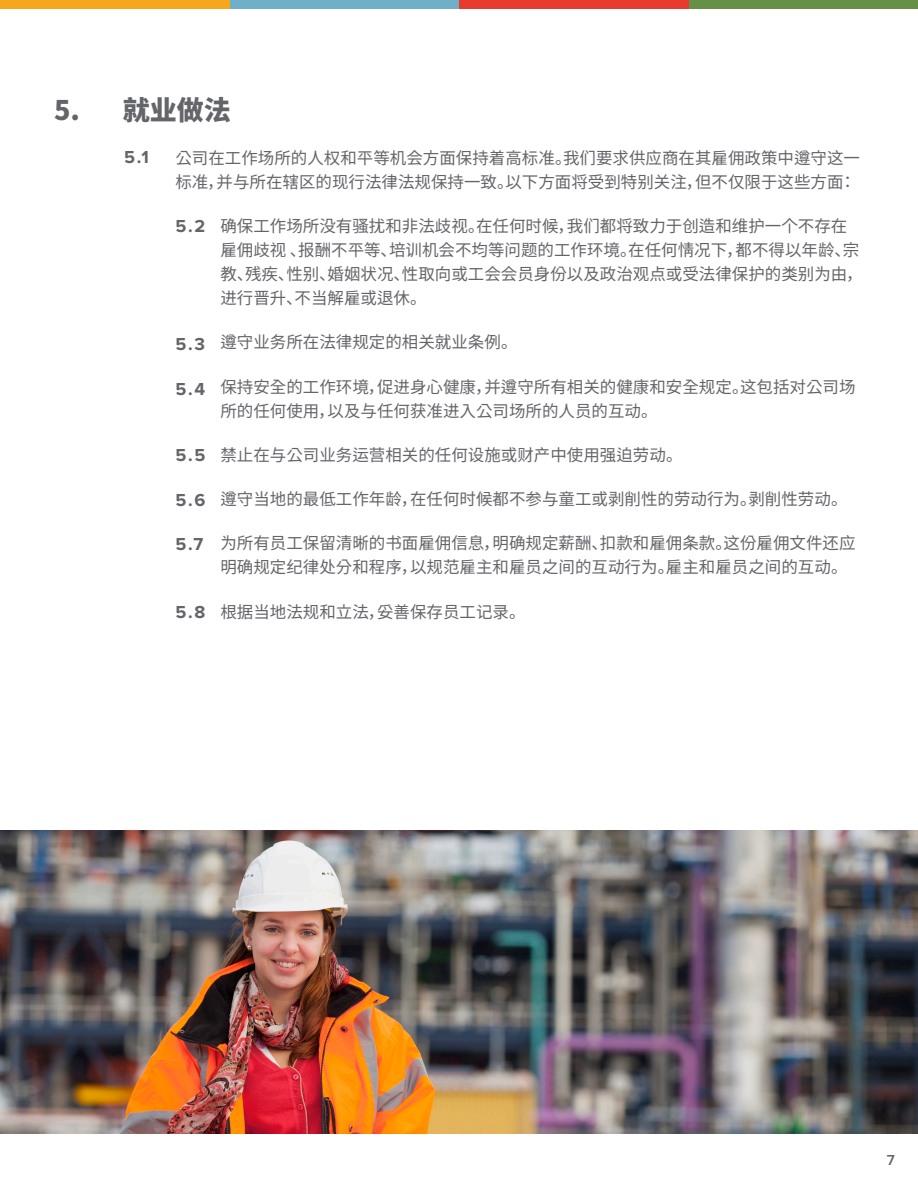
<style>
.page{position:relative;width:918px;height:1188px;background:#fff}
.page>*{position:absolute;margin:0;border:0;box-sizing:border-box;transform-origin:0 0}
.t1{font:900 27px "Noto Sans CJ Ksc";color:#64656a}
.t2{font:700 18px "Proxima Nova";color:#64656a}
.t3{font:16.5px/24px "Noto Sans CJ Kkr";color:#64656a}
.t4{font:600 15px "Proxima Nova";color:#64656a}
</style>
<div class="page">
<img style="left:0;top:831px;width:918px;height:303px">
<div style="left:689px;top:0;width:229px;height:8px;background:#669046"></div>
<div style="left:459px;top:0;width:230px;height:9px;background:#e73b2e"></div>
<div style="left:230px;top:0;width:229px;height:8px;background:#6fb0c8"></div>
<div style="left:0;top:0;width:230px;height:9px;background:#f5a81c"></div>
<p class="t1" style="left:54px;top:94px;width:27px">5.</p>
<p class="t1" style="left:123px;top:95px;width:109px">就业做法</p>
<p class="t3" style="left:175px;top:146px;width:686px">公司在工作场所的人权和平等机会方面保持着高标准。我们要求供应商在其雇佣政策中遵守这一标准，并与所在辖区的现行法律法规保持一致。以下方面将受到特别关注，但不仅限于这些方面：</p>
<p class="t3" style="left:220px;top:215px;width:644px">确保工作场所没有骚扰和非法歧视。在任何时候，我们都将致力于创造和维护一个不存在雇佣歧视、报酬不平等、培训机会不均等问题的工作环境。在任何情况下，都不得以年龄、宗教、残疾、性别、婚姻状况、性取向或工会会员身份以及政治观点或受法律保护的类别为由，进行晋升、不当解雇或退休。</p>
<p class="t3" style="left:220px;top:331px;width:299px">遵守业务所在法律规定的相关就业条例。</p>
<p class="t3" style="left:220px;top:375px;width:637px">保持安全的工作环境，促进身心健康，并遵守所有相关的健康和安全规定。这包括对公司场所的任何使用，以及与任何获准进入公司场所的人员的互动。</p>
<p class="t3" style="left:220px;top:443px;width:464px">禁止在与公司业务运营相关的任何设施或财产中使用强迫劳动。</p>
<p class="t3" style="left:220px;top:488px;width:629px">遵守当地的最低工作年龄，在任何时候都不参与童工或剥削性的劳动行为。剥削性劳动。</p>
<p class="t3" style="left:220px;top:532px;width:637px">为所有员工保留清晰的书面雇佣信息，明确规定薪酬、扣款和雇佣条款。这份雇佣文件还应明确规定纪律处分和程序，以规范雇主和雇员之间的互动行为。雇主和雇员之间的互动。</p>
<p class="t3" style="left:220px;top:600px;width:307px">根据当地法规和立法，妥善保存员工记录。</p>
<p class="t2" style="left:124px;top:144px;width:26px">5.1</p>
<p class="t2" style="left:176px;top:213px;width:31px">5.2</p>
<p class="t2" style="left:176px;top:330px;width:31px">5.3</p>
<p class="t2" style="left:176px;top:375px;width:31px">5.4</p>
<p class="t2" style="left:176px;top:442px;width:32px">5.5</p>
<p class="t2" style="left:176px;top:487px;width:32px">5.6</p>
<p class="t2" style="left:176px;top:531px;width:29px">5.7</p>
<p class="t2" style="left:176px;top:599px;width:32px">5.8</p>
<p class="t4" style="left:887px;top:1148px;width:9px">7</p>
</div>
